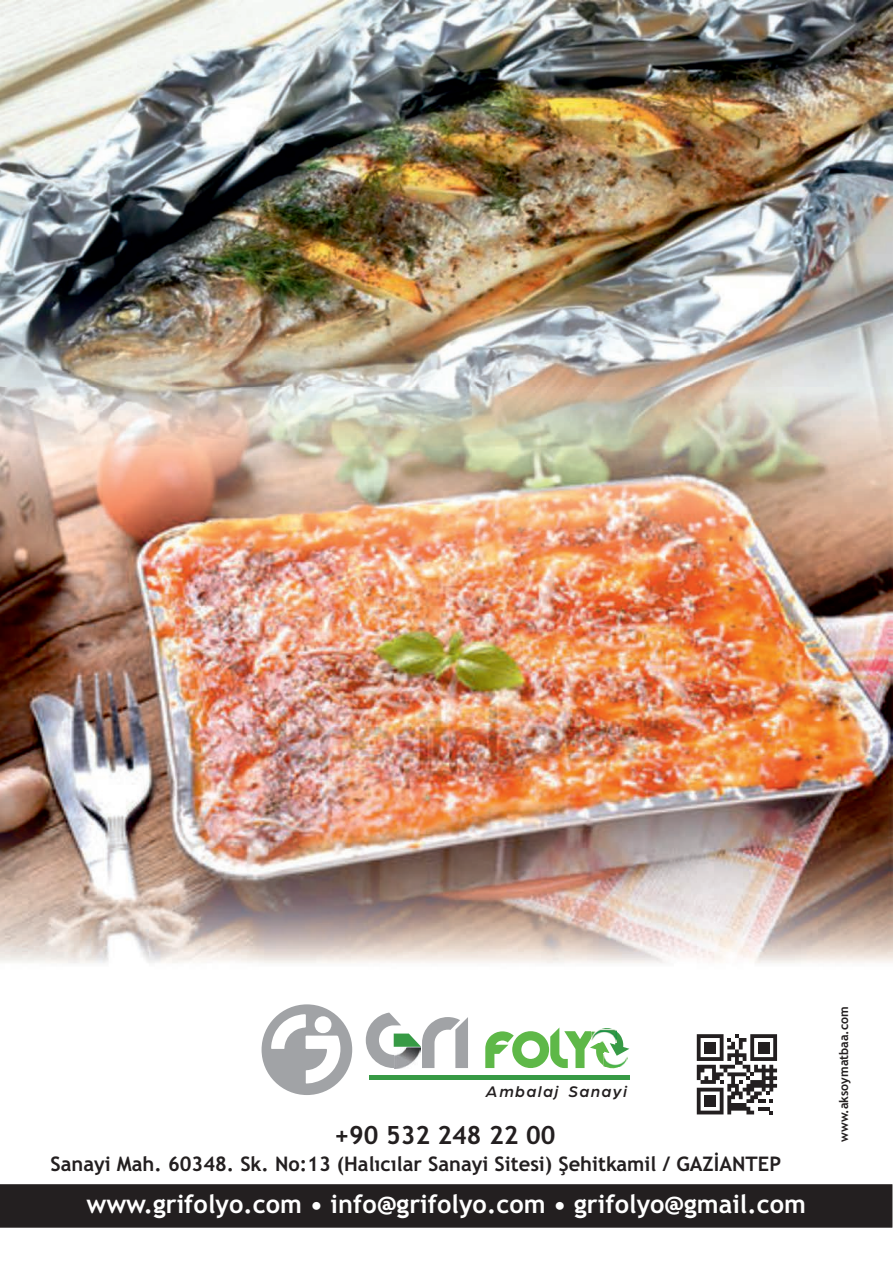
<style>
.page{position:relative;width:893px;height:1263px;background:#fff}
.page>*{position:absolute;margin:0;border:0;box-sizing:border-box;transform-origin:0 0}
.t1{font:700 25.35px "Trebuchet MS";color:#fff}
.t2{font:700 25.05px "Trebuchet MS";color:#231f20}
.t3{font:700 20.1px "Trebuchet MS";color:#231f20}
.t4{font:italic 500 16.35px "Arboria";letter-spacing:.09em;color:#231f20}
.t5{font:700 12.3px "Trebuchet MS";color:#231f20}
</style>
<div class="page">
<div style="left:0;top:1184px;width:892px;height:43px;background:#231f20"></div>
<img style="left:0;top:0;width:893px;height:447px">
<img style="left:0;top:387px;width:892px;height:576px">
<div style="left:693px;top:1031px;width:87px;height:87px;background:linear-gradient(to bottom,#f8f7f8,#fff)"></div>
<svg style="left:697px;top:1034px;width:80px;height:80px"></svg>
<svg style="left:262px;top:1004px;width:90px;height:91px"></svg>
<svg style="left:366px;top:1012px;width:102px;height:56px"></svg>
<svg style="left:485px;top:1027px;width:144px;height:42px"></svg>
<img style="left:592px;top:1029px;width:24px;height:13px">
<div style="left:369px;top:1075px;width:260px;height:5px;background:#379a45"></div>
<p class="t4" style="left:486px;top:1084px;width:142px">Ambalaj Sanayi</p>
<p class="t2" style="left:334px;top:1126px;width:222px">+90 532 248 22 00</p>
<p class="t3" style="left:51px;top:1156px;width:732px">Sanayi Mah. 60348. Sk. No:13 (Halıcılar Sanayi Sitesi) Şehitkamil / GAZİANTEP</p>
<p class="t1" style="left:86px;top:1194px;width:721px">www.grifolyo.com • info@grifolyo.com • grifolyo@gmail.com</p>
<p class="t5" style="left:839px;top:1142px;width:137px;rotate:-90deg">www.aksoymatbaa.com</p>
</div>
